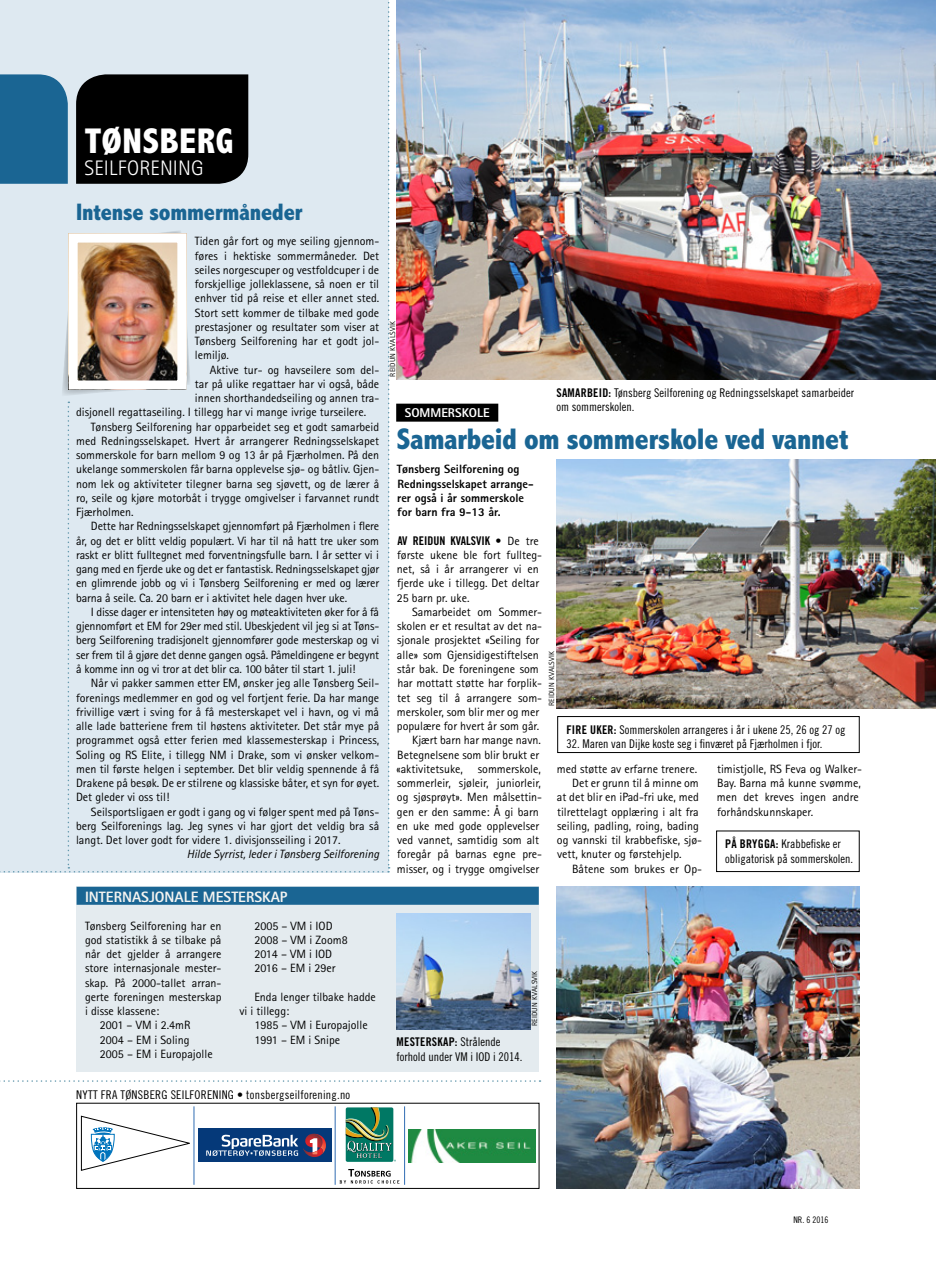
<style>
.page{position:relative;width:936px;height:1263px;background:#fff}
.page>*{position:absolute;margin:0;border:0;box-sizing:border-box;transform-origin:0 0}
.Vignett_Abadi_24_pt{font:800 condensed 36px "Abadi MT Std";letter-spacing:.02em;color:#fff}
.Tittel_20_pt_Tønsber{font:800 condensed 30px "Abadi MT Std";letter-spacing:-.01em;color:#1a6593}
.Tittel_16_pt_Tønsber{font:800 condensed 24px "Abadi MT Std";letter-spacing:-.01em;color:#1a6593}
.Vignett_2_rotis_14_p{font:300 21px "Rotis Sans Serif Std";letter-spacing:.005em;color:#fff}
.Bokstittel_Tønsberg{font:800 15px "Rotis Sans Serif Std";color:#f5f4f1}
.A-Stikktittel_negati{font:800 12.75px "Rotis Sans Serif Std";color:#fff}
.Brødtekst_m_innrykk{font:12px/14.2px "Rotis Sans Serif Std";color:#000;text-align:justify}
.Brødtekst_u_innrykk{font:12px/14.2px "Rotis Sans Serif Std";color:#000;text-align:justify}
.Bildetekst_8_9_5{font:12px/14.2px "Trade Gothic LT Std Cn 18";color:#000}
.Brødtekst_innledning{font:12px/14.2px "Rotis Sans Serif Std";color:#000}
.Ingress{font:800 12px/14.2px "Rotis Sans Serif Std";color:#000}
.Forening_URL{font:12px "Trade Gothic LT Std Cn 18";letter-spacing:.02em;color:#000}
.Foreningsleder_bylin{font:italic 12px "Rotis Sans Serif Std";color:#000}
.t1{font:9px "Trade Gothic LT Std Cn 18";color:#000}
.Foto_byline{font:7.5px "Rotis Sans Serif Std";letter-spacing:.02em;color:#000}
.s1{font-family:"Trade Gothic LT Std Bd Cn 20"}
</style>
<div class="page">
<svg style="left:0;top:1080px;width:540px;height:2px"></svg>
<svg style="left:81px;top:1116px;width:109px;height:55px"></svg>
<div style="left:198px;top:1128px;width:133px;height:34px;background:#053979"></div>
<svg style="left:206px;top:1133px;width:120px;height:24px"></svg>
<img style="left:408px;top:1129px;width:127px;height:33px">
<svg style="left:346px;top:1107px;width:50px;height:54px;background:#3e886d"></svg>
<svg style="left:339px;top:1169px;width:60px;height:14px"></svg>
<hr style="left:194px;top:1106px;width:1px;height:79px;background:#316db3">
<hr style="left:335px;top:1106px;width:1px;height:79px;background:#316db3">
<hr style="left:404px;top:1106px;width:1px;height:79px;background:#316db3">
<svg style="left:0;top:0;width:389px;height:872px;background:#cbd5db"></svg>
<img style="left:556px;top:459px;width:379px;height:250px">
<div style="left:557px;top:716px;width:302px;height:37px;border:1px solid #000"></div>
<div style="left:396px;top:404px;width:102px;height:18px;background:#000"></div>
<img style="left:397px;top:0;width:538px;height:380px">
<img style="left:556px;top:887px;width:303px;height:301px">
<div style="left:716px;top:831px;width:143px;height:41px;border:1px solid #000"></div>
<div style="left:77px;top:887px;width:461px;height:185px;background:#e4ebef"></div>
<div style="left:77px;top:887px;width:461px;height:18px;background:#1a6593"></div>
<img style="left:396px;top:913px;width:134px;height:116px">
<p class="Vignett_Abadi_24_pt" style="left:85px;top:121px;width:150px">TØNSBERG</p>
<p class="Vignett_2_rotis_14_p" style="left:85px;top:156px;width:120px">SEILFORENING</p>
<p class="Tittel_16_pt_Tønsber" style="left:76px;top:199px;width:228px">Intense sommermåneder</p>
<p class="Brødtekst_u_innrykk" style="left:195px;top:234px;width:186px">Tiden går fort og mye seiling gjennom&shy;føres i hektiske sommermåneder. Det seiles norgescuper og vestfoldcuper i de forskjellige jolleklassene, så noen er til enhver tid på reise et eller annet sted.<br>Stort sett kommer de tilbake med gode prestasjoner og resultater som viser at Tønsberg Seilforening har et godt jol&shy;lemiljø.</p>
<p class="Brødtekst_m_innrykk" style="left:210px;top:362px;width:171px">Aktive tur- og havseilere som del-</p>
<p class="Brødtekst_m_innrykk" style="left:195px;top:377px;width:186px">tar på ulike regattaer har vi også, både</p>
<p class="Brødtekst_m_innrykk" style="left:195px;top:391px;width:186px">innen shorthandedseiling og annen tra-</p>
<p class="Brødtekst_m_innrykk" style="left:76px;top:405px;width:291px">disjonell regattaseiling. I tillegg har vi mange ivrige turseilere.</p>
<p class="Brødtekst_m_innrykk" style="left:76px;top:419px;width:305px;text-indent:15px">Tønsberg Seilforening har opparbeidet seg et godt samarbeid med Redningsselskapet. Hvert år arrangerer Redningsselskapet sommerskole for barn mellom 9 og 13 år på Fjærholmen. På den ukelange sommerskolen får barna opplevelse sjø- og båtliv. Gjen&shy;nom lek og aktiviteter tilegner barna seg sjøvett, og de lærer å ro, seile og kjøre motorbåt i trygge omgivelser i farvannet rundt Fjærholmen.</p>
<p class="Brødtekst_m_innrykk" style="left:76px;top:519px;width:304px;text-indent:15px">Dette har Redningsselskapet gjennomført på Fjærholmen i flere år, og det er blitt veldig populært. Vi har til nå hatt tre uker som raskt er blitt fulltegnet med forventningsfulle barn. I år setter vi i gang med en fjerde uke og det er fantastisk. Redningsselskapet gjør en glimrende jobb og vi i Tønsberg Seilforening er med og lærer barna å seile. Ca. 20 barn er i aktivitet hele dagen hver uke.</p>
<p class="Brødtekst_m_innrykk" style="left:76px;top:605px;width:304px;text-indent:15px">I disse dager er intensiteten høy og møteaktiviteten øker for å få gjennomført et EM for 29er med stil. Ubeskjedent vil jeg si at Tøns&shy;berg Seilforening tradisjonelt gjennomfører gode mesterskap og vi ser frem til å gjøre det denne gangen også. Påmeldingene er begynt å komme inn og vi tror at det blir ca. 100 båter til start 1. juli!</p>
<p class="Brødtekst_m_innrykk" style="left:76px;top:676px;width:304px;text-indent:15px">Når vi pakker sammen etter EM, ønsker jeg alle Tønsberg Seil&shy;forenings medlemmer en god og vel fortjent ferie. Da har mange frivillige vært i sving for å få mesterskapet vel i havn, og vi må alle lade batteriene frem til høstens aktiviteter. Det står mye på programmet også etter ferien med klassemesterskap i Princess, Soling og RS Elite, i tillegg NM i Drake, som vi ønsker velkom&shy;men til første helgen i september. Det blir veldig spennende å få Drakene på besøk. De er stilrene og klassiske båter, et syn for øyet.<br>Det gleder vi oss til!</p>
<p class="Brødtekst_m_innrykk" style="left:76px;top:804px;width:304px;text-indent:15px">Seilsportsligaen er godt i gang og vi følger spent med på Tøns&shy;berg Seilforenings lag. Jeg synes vi har gjort det veldig bra så langt. Det lover godt for videre 1. divisjonsseiling i 2017.</p>
<p class="Foreningsleder_bylin" style="left:187px;top:847px;width:194px">Hilde Syrrist, leder i Tønsberg Seilforening</p>
<p class="Foto_byline" style="left:388px;top:377px;width:57px;rotate:-90deg">REIDUN KVALSVIK</p>
<p class="A-Stikktittel_negati" style="left:404px;top:405px;width:87px">SOMMERSKOLE</p>
<p class="Bildetekst_8_9_5" style="left:556px;top:385px;width:299px"><span class="s1">SAMARBEID:</span> Tønsberg Seilforening og Redningsselskapet samarbeider om sommerskolen.</p>
<p class="Tittel_20_pt_Tønsber" style="left:397px;top:423px;width:453px">Samarbeid om sommerskole ved vannet</p>
<p class="Ingress" style="left:397px;top:462px;width:138px">Tønsberg Seilforening og<br>Redningsselskapet arrange&shy;rer også i år sommerskole for barn fra 9-13 år.</p>
<p class="Brødtekst_innledning" style="left:397px;top:533px;width:147px"><span class="s1">AV REIDUN KVALSVIK •</span> De tre første ukene ble fort fullteg&shy;net, så i år arrangerer vi en fjerde uke i tillegg. Det deltar<br>25 barn pr. uke.</p>
<p class="Brødtekst_m_innrykk" style="left:397px;top:605px;width:147px;text-align:left;text-indent:15px">Samarbeidet om Sommer&shy;skolen er et resultat av det na&shy;sjonale prosjektet «Seiling for alle» som Gjensidigestiftelsen står bak. De foreningene som har mottatt støtte har forplik&shy;tet seg til å arrangere som&shy;merskoler, som blir mer og mer populære for hvert år som går.</p>
<p class="Brødtekst_m_innrykk" style="left:396px;top:733px;width:147px;text-align:left;text-indent:16px">Kjært barn har mange navn.<br>Betegnelsene som blir brukt er «aktivitetsuke, sommerskole, sommerleir, sjøleir, juniorleir, og sjøsprøyt». Men målsettin&shy;gen er den samme: Å gi barn en uke med gode opplevelser ved vannet, samtidig som alt foregår på barnas egne pre&shy;misser, og i trygge omgivelser</p>
<p class="Foto_byline" style="left:547px;top:706px;width:57px;rotate:-90deg">REIDUN KVALSVIK</p>
<p class="Bildetekst_8_9_5" style="left:566px;top:722px;width:280px"><span class="s1">FIRE UKER:</span> Sommerskolen arrangeres i år i ukene 25, 26 og 27 og</p>
<p class="Bildetekst_8_9_5" style="left:566px;top:737px;width:257px">32. Maren van Dijke koste seg i finværet på Fjærholmen i fjor.</p>
<p class="Brødtekst_m_innrykk" style="left:716px;top:761px;width:147px;text-align:left">timistjolle, RS Feva og Walker-<br>Bay. Barna må kunne svømme, men det kreves ingen andre forhåndskunnskaper.</p>
<p class="Brødtekst_m_innrykk" style="left:557px;top:761px;width:142px">med støtte av erfarne trenere.</p>
<p class="Brødtekst_m_innrykk" style="left:557px;top:776px;width:147px;text-align:left;text-indent:15px">Det er grunn til å minne om at det blir en iPad-fri uke, med tilrettelagt opplæring i alt fra seiling, padling, roing, bading og vannski til krabbefiske, sjø&shy;vett, knuter og førstehjelp.</p>
<p class="Brødtekst_m_innrykk" style="left:572px;top:861px;width:131px">Båtene som brukes er Op-</p>
<p class="Bildetekst_8_9_5" style="left:725px;top:837px;width:129px"><span class="s1">PÅ BRYGGA:</span> Krabbefiske er obligatorisk på sommerskolen.</p>
<p class="Bokstittel_Tønsberg" style="left:85px;top:887px;width:204px">INTERNASJONALE MESTERSKAP</p>
<p class="Brødtekst_u_innrykk" style="left:85px;top:918px;width:138px">Tønsberg Seilforening har en god statistikk å se tilbake på når det gjelder å arrangere store internasjonale mester&shy;skap. På 2000-tallet arran&shy;gerte foreningen mesterskap i disse klassene:</p>
<p class="Brødtekst_m_innrykk" style="left:100px;top:1018px;width:92px">2001 – VM i 2.4mR</p>
<p class="Brødtekst_m_innrykk" style="left:100px;top:1032px;width:91px">2004 – EM i Soling</p>
<p class="Brødtekst_m_innrykk" style="left:100px;top:1046px;width:114px">2005 – EM i Europajolle</p>
<p class="Brødtekst_m_innrykk" style="left:254px;top:918px;width:80px">2005 – VM i IOD</p>
<p class="Brødtekst_m_innrykk" style="left:254px;top:932px;width:95px">2008 – VM i Zoom8</p>
<p class="Brødtekst_m_innrykk" style="left:254px;top:947px;width:79px">2014 – VM i IOD</p>
<p class="Brødtekst_m_innrykk" style="left:254px;top:961px;width:83px">2016 – EM i 29er</p>
<p class="Brødtekst_m_innrykk" style="left:239px;top:989px;width:138px;text-indent:15px">Enda lenger tilbake hadde vi i tillegg:</p>
<p class="Brødtekst_m_innrykk" style="left:254px;top:1018px;width:115px">1985 – VM i Europajolle</p>
<p class="Brødtekst_m_innrykk" style="left:254px;top:1032px;width:87px">1991 – EM i Snipe</p>
<p class="Bildetekst_8_9_5" style="left:396px;top:1035px;width:127px"><span class="s1">MESTERSKAP:</span> Strålende forhold under VM i IOD i 2014.</p>
<p class="Foto_byline" style="left:530px;top:1026px;width:57px;rotate:-90deg">REIDUN KVALSVIK</p>
<p class="Forening_URL" style="left:76px;top:1088px;width:275px">NYTT FRA TØNSBERG SEILFORENING • tonsbergseilforening.no</p>
<p class="t1" style="left:793px;top:1214px;width:36px">NR. 6 2016</p>
</div>
